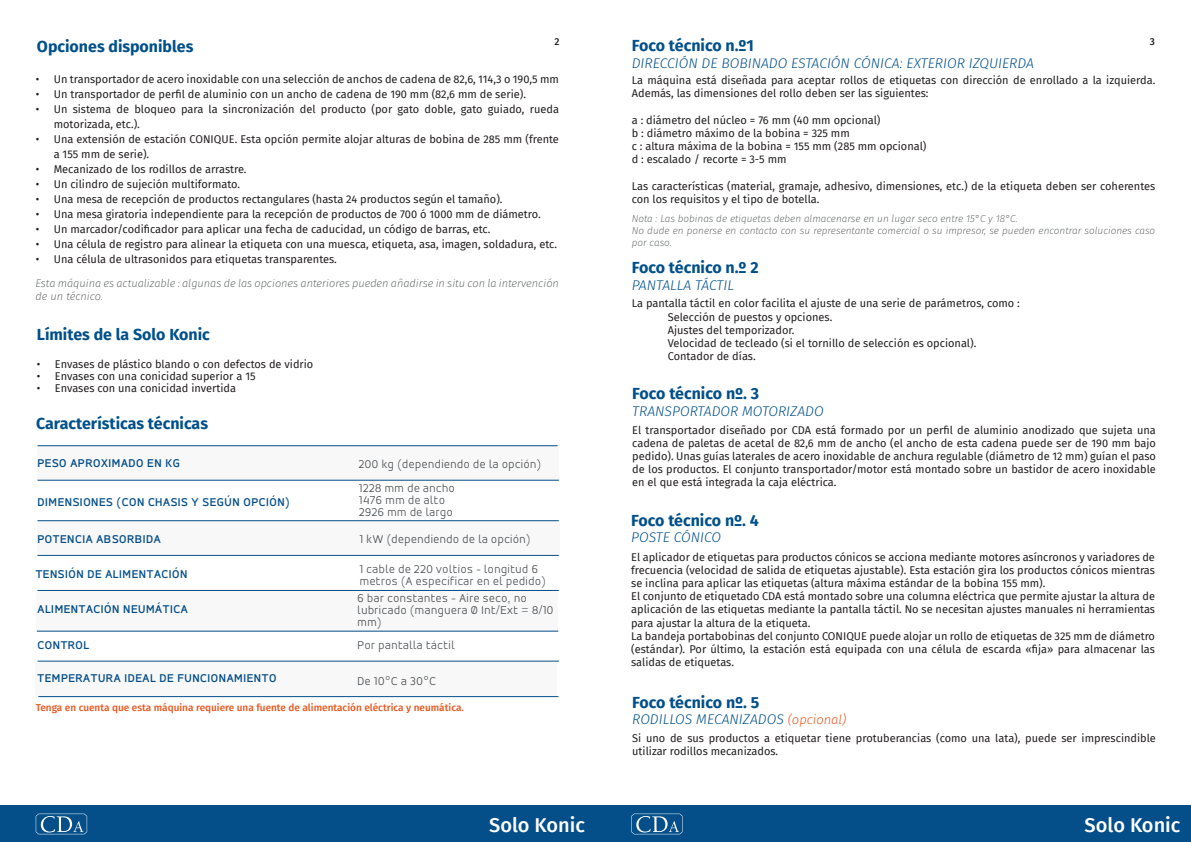
<style>
.page{position:relative;width:1191px;height:842px;background:#fff}
.page>*{position:absolute;margin:0;border:0;box-sizing:border-box;transform-origin:0 0}
.t1{font:500 20px "Fira Sans";color:#fff}
.t2{font:700 16px "Fira Sans";color:#01508a}
.t3{font:italic 300 14px "Fira Sans";color:#01508a}
.Tableau_colonne_droite{font:300 12px/12px "Accord Alt";letter-spacing:.05em;color:#4e5255}
.Points_forts_points{font:500 12px "Accord Alt";letter-spacing:.05em;color:#044f8b}
.t4{font:11px/13.2px "Fira Sans";color:#231f20}
.zone_de_texte{font:italic 200 11px/13.2px "Fira Sans";color:#4f5252}
.zone_de_texte-2{font:italic 200 10px/12px "Fira Sans";color:#4f5252}
.zone_de_texte-3{font:500 10px "Fira Sans";color:#e9551c}
.t5{font:500 10px "Fira Sans";color:#231f20}
.s1{font-size:13px;color:#e9551c}
</style>
<div class="page">
<div style="left:0;top:806px;width:595px;height:36px;background:#044f8a"></div>
<div style="left:595px;top:806px;width:596px;height:36px;background:#044f8a"></div>
<svg style="left:36px;top:814px;width:51px;height:20px"></svg>
<svg style="left:631px;top:814px;width:51px;height:20px"></svg>
<hr style="left:38px;top:480px;width:521px;height:1px;background:#044f8b">
<hr style="left:38px;top:445px;width:519px;height:1px;background:#044f8b">
<hr style="left:37px;top:555px;width:522px;height:1px;background:#044f8b">
<hr style="left:37px;top:631px;width:521px;height:1px;background:#044f8b">
<hr style="left:37px;top:520px;width:522px;height:1px;background:#044f8b">
<hr style="left:37px;top:590px;width:522px;height:1px;background:#044f8b">
<hr style="left:38px;top:661px;width:521px;height:1px;background:#044f8b">
<div style="left:37px;top:446px;width:521px;height:34px;background:#f8f8f8"></div>
<div style="left:36px;top:590px;width:521px;height:42px;background:#f8f8f8"></div>
<div style="left:38px;top:520px;width:522px;height:35px;background:#f8f8f8"></div>
<div style="left:35px;top:661px;width:521px;height:35px;background:#f8f8f8"></div>
<hr style="left:38px;top:696px;width:520px;height:1px;background:#044f8b">
<p class="t2" style="left:37px;top:33px;width:158px">Opciones disponibles</p>
<p class="t2" style="left:632px;top:32px;width:124px">Foco técnico n.º1</p>
<p class="t3" style="left:632px;top:53px;width:404px">DIRECCIÓN DE BOBINADO ESTACIÓN CÓNICA: EXTERIOR IZQUIERDA</p>
<p class="t5" style="left:554px;top:34px;width:7px">2</p>
<p class="t5" style="left:1149px;top:34px;width:7px">3</p>
<p class="t4" style="left:36px;top:72px;width:525px">• Un transportador de acero inoxidable con una selección de anchos de cadena de 82,6, 114,3 o 190,5 mm</p>
<p class="t4" style="left:36px;top:87px;width:492px">• Un transportador de perfil de aluminio con un ancho de cadena de 190 mm (82,6 mm de serie).</p>
<p class="t4" style="left:54px;top:102px;width:507px;line-height:15px;text-indent:-18px">• Un sistema de bloqueo para la sincronización del producto (por gato doble, gato guiado, rueda motorizada, etc.).</p>
<p class="t4" style="left:54px;top:132px;width:507px;line-height:15px;text-indent:-18px">• Una extensión de estación CONIQUE. Esta opción permite alojar alturas de bobina de 285 mm (frente a 155 mm de serie).</p>
<p class="t4" style="left:36px;top:162px;width:212px">• Mecanizado de los rodillos de arrastre.</p>
<p class="t4" style="left:36px;top:177px;width:206px">• Un cilindro de sujeción multiformato.</p>
<p class="t4" style="left:36px;top:192px;width:468px">• Una mesa de recepción de productos rectangulares (hasta 24 productos según el tamaño).</p>
<p class="t4" style="left:36px;top:207px;width:506px">• Una mesa giratoria independiente para la recepción de productos de 700 ó 1000 mm de diámetro.</p>
<p class="t4" style="left:36px;top:222px;width:456px">• Un marcador/codificador para aplicar una fecha de caducidad, un código de barras, etc.</p>
<p class="t4" style="left:36px;top:237px;width:523px">• Una célula de registro para alinear la etiqueta con una muesca, etiqueta, asa, imagen, soldadura, etc.</p>
<p class="t4" style="left:36px;top:252px;width:303px">• Una célula de ultrasonidos para etiquetas transparentes.</p>
<p class="zone_de_texte" style="left:35px;top:276px;width:525px">Esta máquina es actualizable : algunas de las opciones anteriores pueden añadirse in situ con la intervención de un técnico.</p>
<p class="t2" style="left:37px;top:321px;width:174px">Límites de la Solo Konic</p>
<p class="t4" style="left:37px;top:357px;width:278px">• Envases de plástico blando o con defectos de vidrio</p>
<p class="t4" style="left:37px;top:369px;width:220px">• Envases con una conicidad superior a 15</p>
<p class="t4" style="left:37px;top:381px;width:201px">• Envases con una conicidad invertida</p>
<p class="t2" style="left:36px;top:410px;width:173px">Características técnicas</p>
<p class="Points_forts_points" style="left:37px;top:457px;width:144px">PESO APROXIMADO EN KG</p>
<p class="Points_forts_points" style="left:38px;top:495px;width:254px">DIMENSIONES (CON CHASIS Y SEGÚN OPCIÓN)</p>
<p class="Points_forts_points" style="left:37px;top:532px;width:125px">POTENCIA ABSORBIDA</p>
<p class="Points_forts_points" style="left:36px;top:567px;width:153px">TENSIÓN DE ALIMENTACIÓN</p>
<p class="Points_forts_points" style="left:37px;top:602px;width:152px">ALIMENTACIÓN NEUMÁTICA</p>
<p class="Points_forts_points" style="left:38px;top:638px;width:53px">CONTROL</p>
<p class="Tableau_colonne_droite" style="left:359px;top:458px;width:184px">200 kg (dependiendo de la opción)</p>
<p class="Tableau_colonne_droite" style="left:359px;top:482px;width:97px">1228 mm de ancho</p>
<p class="Tableau_colonne_droite" style="left:359px;top:494px;width:87px">1476 mm de alto</p>
<p class="Tableau_colonne_droite" style="left:359px;top:506px;width:95px">2926 mm de largo</p>
<p class="Tableau_colonne_droite" style="left:360px;top:533px;width:172px">1 kW (dependiendo de la opción)</p>
<p class="Tableau_colonne_droite" style="left:360px;top:563px;width:187px">1 cable de 220 voltios - longitud 6 metros (A especificar en el pedido)</p>
<p class="Tableau_colonne_droite" style="left:358px;top:592px;width:197px">6 bar constantes - Aire seco, no lubricado (manguera Ø Int/Ext = 8/10 mm)</p>
<p class="Tableau_colonne_droite" style="left:358px;top:639px;width:98px">Por pantalla táctil</p>
<p class="Points_forts_points" style="left:37px;top:671px;width:240px">TEMPERATURA IDEAL DE FUNCIONAMIENTO</p>
<p class="Tableau_colonne_droite" style="left:358px;top:674px;width:80px">De 10°C a 30°C</p>
<p class="zone_de_texte-3" style="left:36px;top:700px;width:430px">Tenga en cuenta que esta máquina requiere una fuente de alimentación eléctrica y neumática.</p>
<p class="t4" style="left:632px;top:73px;width:525px">La máquina está diseñada para aceptar rollos de etiquetas con dirección de enrollado a la izquierda.<br>Además, las dimensiones del rollo deben ser las siguientes:</p>
<p class="t4" style="left:632px;top:113px;width:250px">a : diámetro del núcleo = 76 mm (40 mm opcional)</p>
<p class="t4" style="left:632px;top:126px;width:219px">b : diámetro máximo de la bobina = 325 mm</p>
<p class="t4" style="left:632px;top:139px;width:296px">c : altura máxima de la bobina = 155 mm (285 mm opcional)</p>
<p class="t4" style="left:632px;top:153px;width:156px">d : escalado / recorte = 3-5 mm</p>
<p class="t4" style="left:632px;top:179px;width:525px">Las características (material, gramaje, adhesivo, dimensiones, etc.) de la etiqueta deben ser coherentes con los requisitos y el tipo de botella.</p>
<p class="zone_de_texte-2" style="left:632px;top:212px;width:387px">Nota : Las bobinas de etiquetas deben almacenarse en un lugar seco entre 15°C y 18°C.</p>
<p class="zone_de_texte-2" style="left:632px;top:224px;width:525px">No dude en ponerse en contacto con su representante comercial o su impresor, se pueden encontrar soluciones caso por caso.</p>
<p class="t2" style="left:632px;top:254px;width:128px">Foco técnico n.º 2</p>
<p class="t3" style="left:632px;top:275px;width:104px">PANTALLA TÁCTIL</p>
<p class="t4" style="left:632px;top:297px;width:390px">La pantalla táctil en color facilita el ajuste de una serie de parámetros, como :</p>
<p class="t4" style="left:668px;top:310px;width:166px">Selección de puestos y opciones.</p>
<p class="t4" style="left:668px;top:323px;width:128px">Ajustes del temporizador.</p>
<p class="t4" style="left:668px;top:336px;width:310px">Velocidad de tecleado (si el tornillo de selección es opcional).</p>
<p class="t4" style="left:668px;top:349px;width:89px">Contador de días.</p>
<p class="t2" style="left:632px;top:380px;width:128px">Foco técnico nº. 3</p>
<p class="t3" style="left:632px;top:401px;width:193px">TRANSPORTADOR MOTORIZADO</p>
<p class="t4" style="left:632px;top:423px;width:525px;text-align:justify">El transportador diseñado por CDA está formado por un perfil de aluminio anodizado que sujeta una cadena de paletas de acetal de 82,6 mm de ancho (el ancho de esta cadena puede ser de 190 mm bajo pedido). Unas guías laterales de acero inoxidable de anchura regulable (diámetro de 12 mm) guían el paso de los productos. El conjunto transportador/motor está montado sobre un bastidor de acero inoxidable en el que está integrada la caja eléctrica.</p>
<p class="t2" style="left:631px;top:507px;width:129px">Foco técnico nº. 4</p>
<p class="t3" style="left:631px;top:528px;width:91px">POSTE CÓNICO</p>
<p class="t4" style="left:631px;top:550px;width:525px;text-align:justify">El aplicador de etiquetas para productos cónicos se acciona mediante motores asíncronos y variadores de frecuencia (velocidad de salida de etiquetas ajustable). Esta estación gira los productos cónicos mientras se inclina para aplicar las etiquetas (altura máxima estándar de la bobina 155 mm).</p>
<p class="t4" style="left:631px;top:589px;width:525px;text-align:justify">El conjunto de etiquetado CDA está montado sobre una columna eléctrica que permite ajustar la altura de aplicación de las etiquetas mediante la pantalla táctil. No se necesitan ajustes manuales ni herramientas para ajustar la altura de la etiqueta.</p>
<p class="t4" style="left:631px;top:629px;width:525px;text-align:justify">La bandeja portabobinas del conjunto CONIQUE puede alojar un rollo de etiquetas de 325 mm de diámetro (estándar). Por último, la estación está equipada con una célula de escarda «fija» para almacenar las salidas de etiquetas.</p>
<p class="t2" style="left:632px;top:688px;width:129px">Foco técnico nº. 5</p>
<p class="t3" style="left:632px;top:710px;width:216px">RODILLOS MECANIZADOS <span class="s1">(opcional)</span></p>
<p class="t4" style="left:632px;top:731px;width:525px">Si uno de sus productos a etiquetar tiene protuberancias (como una lata), puede ser imprescindible utilizar rodillos mecanizados.</p>
<h1 class="t1" style="left:489px;top:809px;width:97px">Solo Konic</h1>
<h1 class="t1" style="left:1084px;top:809px;width:97px">Solo Konic</h1>
</div>
